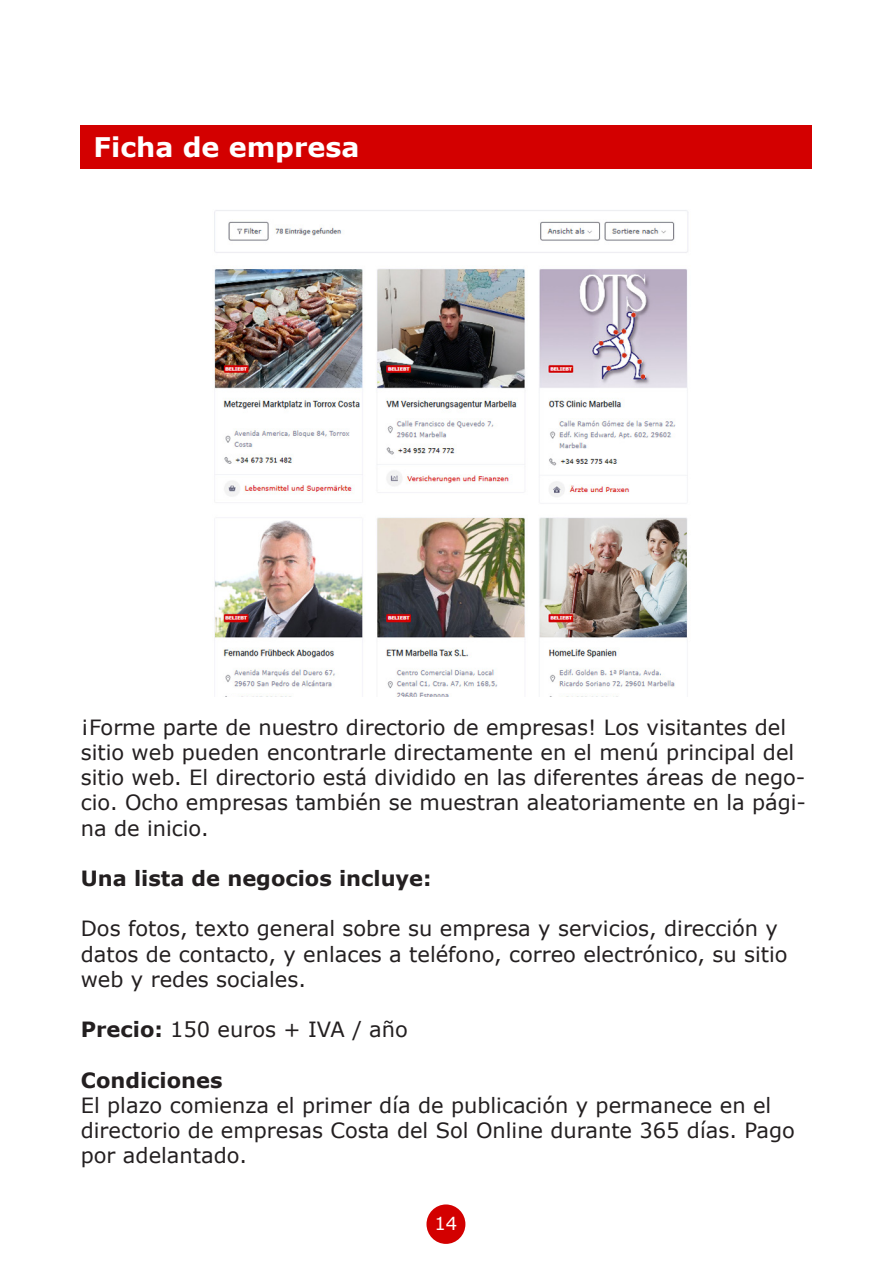
<style>
.page{position:relative;width:893px;height:1263px;background:#fff}
.page>*{position:absolute;margin:0;border:0;box-sizing:border-box;transform-origin:0 0}
.t1{font:700 27px "Verdana";color:#fff}
.Estilo_de_párrafo_1{font:21px/25.2px "Verdana";color:#231f20}
.Estilo_de_párrafo_1-2{font:700 21px "Verdana";color:#231f20}
.t2{font:18px "Verdana";color:#fff}
.s1{font-weight:700}
</style>
<div class="page">
<div style="left:426px;top:1204px;width:39px;height:40px;background:#d30000;border-radius:50%"></div>
<div style="left:81px;top:125px;width:731px;height:44px;background:#d30000"></div>
<img style="left:214px;top:210px;width:475px;height:487px">
<p class="t1" style="left:94px;top:128px;width:267px">Ficha de empresa</p>
<p class="Estilo_de_párrafo_1" style="left:81px;top:714px;width:727px">¡Forme parte de nuestro directorio de empresas! Los visitantes del sitio web pueden encontrarle directamente en el menú principal del sitio web. El directorio está dividido en las diferentes áreas de nego&shy;cio. Ocho empresas también se muestran aleatoriamente en la pági&shy;na de inicio.</p>
<p class="Estilo_de_párrafo_1-2" style="left:81px;top:863px;width:352px">Una lista de negocios incluye:</p>
<p class="Estilo_de_párrafo_1" style="left:81px;top:916px;width:708px">Dos fotos, texto general sobre su empresa y servicios, dirección y datos de contacto, y enlaces a teléfono, correo electrónico, su sitio web y redes sociales.</p>
<p class="Estilo_de_párrafo_1" style="left:81px;top:1017px;width:329px"><span class="s1">Precio:</span> 150 euros + IVA / año</p>
<p class="Estilo_de_párrafo_1-2" style="left:81px;top:1065px;width:143px">Condiciones</p>
<p class="Estilo_de_párrafo_1" style="left:81px;top:1092px;width:716px">El plazo comienza el primer día de publicación y permanece en el directorio de empresas Costa del Sol Online durante 365 días. Pago por adelantado.</p>
<p class="t2" style="left:434px;top:1211px;width:24px">14</p>
</div>
